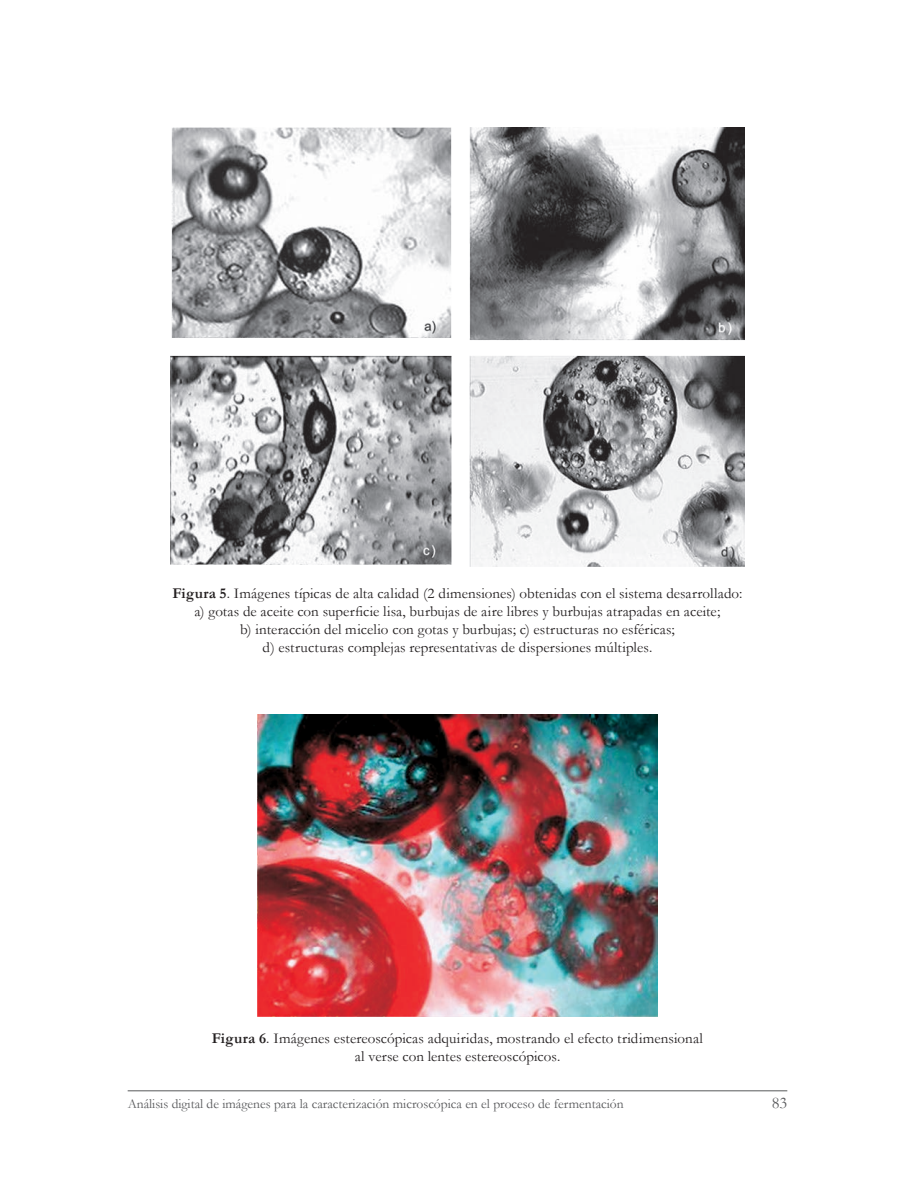
<style>
.page{position:relative;width:915px;height:1191px;background:#fff}
.page>*{position:absolute;margin:0;border:0;box-sizing:border-box;transform-origin:0 0}
.t1{font:16.5px "Garamond";color:#57585a}
.FIGURA{font:15px/18px "Garamond";letter-spacing:.005em;color:#231f20;text-align:center}
.t2{font:13.5px "Garamond";color:#57585a}
.s1{font-weight:700}
</style>
<div class="page">
<hr style="left:128px;top:1090px;width:659px;height:1px;background:#57585a">
<img style="left:170px;top:128px;width:574px;height:439px">
<img style="left:257px;top:714px;width:400px;height:302px">
<p class="FIGURA" style="left:172px;top:584px;width:571px"><span class="s1">Figura 5</span>. Imágenes típicas de alta calidad (2 dimensiones) obtenidas con el sistema desarrollado: a) gotas de aceite con superficie lisa, burbujas de aire libres y burbujas atrapadas en aceite;<br>b) interacción del micelio con gotas y burbujas; c) estructuras no esféricas;<br>d) estructuras complejas representativas de dispersiones múltiples.</p>
<p class="FIGURA" style="left:212px;top:1029px;width:492px"><span class="s1">Figura 6</span>. Imágenes estereoscópicas adquiridas, mostrando el efecto tridimensional al verse con lentes estereoscópicos.</p>
<p class="t2" style="left:128px;top:1094px;width:497px">Análisis digital de imágenes para la caracterización microscópica en el proceso de fermentación</p>
<p class="t1" style="left:771px;top:1092px;width:17px">83</p>
</div>
